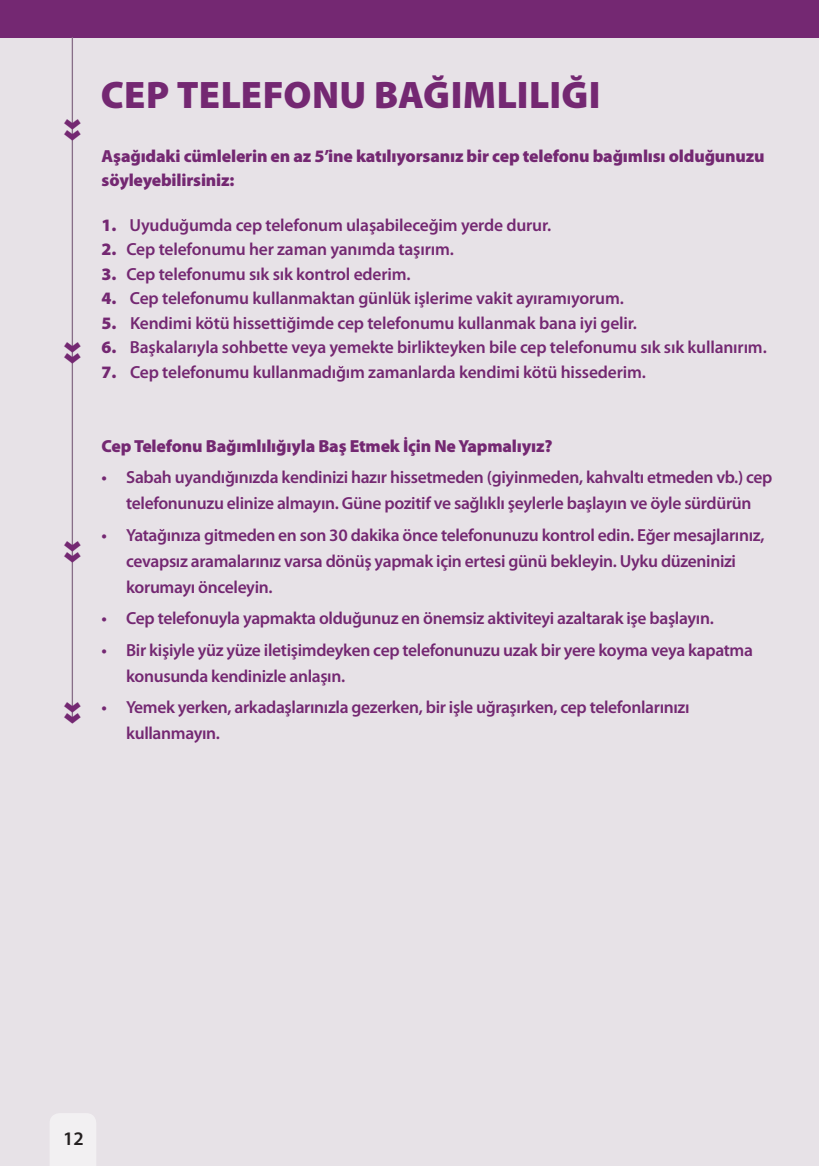
<style>
.page{position:relative;width:819px;height:1166px;background:#e7e2e7}
.page>*{position:absolute;margin:0;border:0;box-sizing:border-box;transform-origin:0 0}
.t1{font:900 38.5px "Myriad Pro";letter-spacing:.01em;color:#742872}
.t2{font:900 26.25px "Meta Headline OT";color:#742872}
.t3{font:600 19.25px "Myriad Pro";color:#231f20}
.t4{font:600 17.5px/26.2px "Myriad Pro";letter-spacing:-.02em;color:#742872}
.t5{font:900 17.5px/24.5px "Myriad Pro";letter-spacing:-.01em;color:#742872}
.s1{font-weight:900}
</style>
<div class="page">
<div style="left:50px;top:1113px;width:46px;height:53px;background:#f2f0f2"></div>
<div style="left:0;top:0;width:819px;height:37px;background:#742872"></div>
<hr style="left:72px;top:37px;width:1px;height:682px;background:#886e88">
<h2 class="t2" style="left:88px;top:119px;width:23px;rotate:90deg">&gt;&gt;</h2>
<h2 class="t2" style="left:88px;top:342px;width:23px;rotate:90deg">&gt;&gt;</h2>
<h1 class="t1" style="left:101px;top:75px;width:501px">CEP TELEFONU BAĞIMLILIĞI</h1>
<p class="t5" style="left:102px;top:144px;width:664px">Aşağıdaki cümlelerin en az 5’ine katılıyorsanız bir cep telefonu bağımlısı olduğunuzu söyleyebilirsiniz:</p>
<p class="t4" style="left:102px;top:212px;width:451px"><span class="s1">1.</span> Uyuduğumda cep telefonum ulaşabileceğim yerde durur.</p>
<p class="t4" style="left:102px;top:237px;width:354px"><span class="s1">2.</span> Cep telefonumu her zaman yanımda taşırım.</p>
<p class="t4" style="left:102px;top:261px;width:310px"><span class="s1">3.</span> Cep telefonumu sık sık kontrol ederim.</p>
<p class="t4" style="left:102px;top:286px;width:523px"><span class="s1">4.</span> Cep telefonumu kullanmaktan günlük işlerime vakit ayıramıyorum.</p>
<p class="t4" style="left:102px;top:310px;width:537px"><span class="s1">5.</span> Kendimi kötü hissettiğimde cep telefonumu kullanmak bana iyi gelir.</p>
<p class="t4" style="left:102px;top:335px;width:666px"><span class="s1">6.</span> Başkalarıyla sohbette veya yemekte birlikteyken bile cep telefonumu sık sık kullanırım.</p>
<p class="t4" style="left:102px;top:359px;width:546px"><span class="s1">7.</span> Cep telefonumu kullanmadığım zamanlarda kendimi kötü hissederim.</p>
<h2 class="t2" style="left:88px;top:541px;width:23px;rotate:90deg">&gt;&gt;</h2>
<h2 class="t2" style="left:88px;top:702px;width:23px;rotate:90deg">&gt;&gt;</h2>
<p class="t5" style="left:102px;top:434px;width:452px">Cep Telefonu Bağımlılığıyla Baş Etmek İçin Ne Yapmalıyız?</p>
<p class="t4" style="left:102px;top:465px;width:672px;text-align:center">• Sabah uyandığınızda kendinizi hazır hissetmeden (giyinmeden, kahvaltı etmeden vb.) cep telefonunuzu elinize almayın. Güne pozitif ve sağlıklı şeylerle başlayın ve öyle sürdürün</p>
<p class="t4" style="left:126px;top:522px;width:639px;text-indent:-24px">• Yatağınıza gitmeden en son 30 dakika önce telefonunuzu kontrol edin. Eğer mesajlarınız, cevapsız aramalarınız varsa dönüş yapmak için ertesi günü bekleyin. Uyku düzeninizi korumayı önceleyin.</p>
<p class="t4" style="left:102px;top:606px;width:613px">• Cep telefonuyla yapmakta olduğunuz en önemsiz aktiviteyi azaltarak işe başlayın.</p>
<p class="t4" style="left:126px;top:637px;width:628px;text-indent:-24px">• Bir kişiyle yüz yüze iletişimdeyken cep telefonunuzu uzak bir yere koyma veya kapatma konusunda kendinizle anlaşın.</p>
<p class="t4" style="left:126px;top:694px;width:565px;text-indent:-24px">• Yemek yerken, arkadaşlarınızla gezerken, bir işle uğraşırken, cep telefonlarınızı kullanmayın.</p>
<p class="t3" style="left:63px;top:1129px;width:22px">12</p>
</div>
